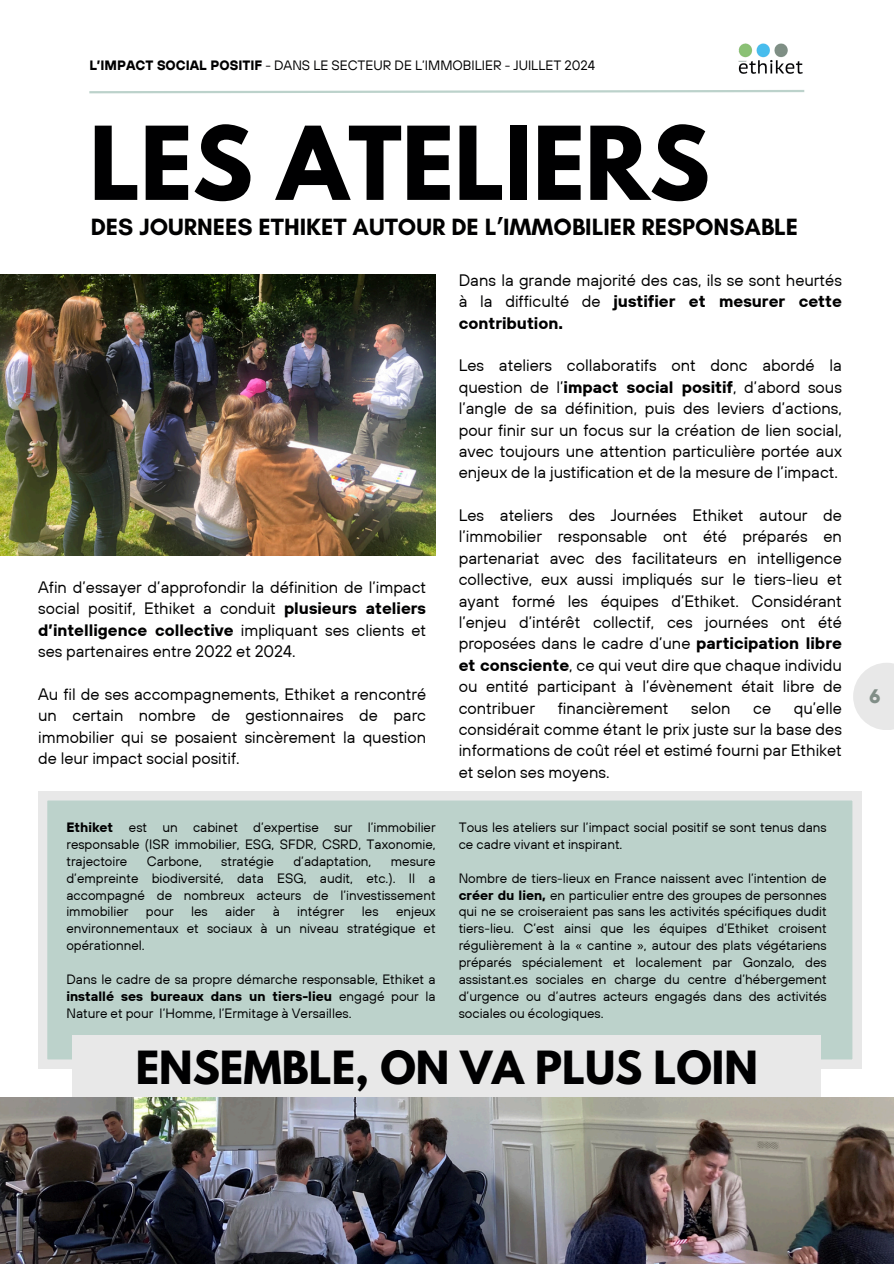
<style>
.page{position:relative;width:894px;height:1264px;background:#fff}
.page>*{position:absolute;margin:0;border:0;box-sizing:border-box;transform-origin:0 0}
.t1{font:700 90px "League Spartan";color:#000001}
.t2{font:700 40.5px "League Spartan";color:#000001}
.t3{font:700 24px "Glacial Indifference";color:#000001}
.t4{font:700 19.5px "TT Hoves";color:#818e87}
.t5{font:16.5px/21.3px "TT Hoves";color:#000001;text-align:justify}
.t6{font:13.5px/17px "TT Hoves";color:#000001;text-align:justify}
.s1{font-weight:700}
</style>
<div class="page">
<div style="left:38px;top:791px;width:823px;height:277px;background:#bcd2cb"></div>
<div style="left:73px;top:1035px;width:747px;height:192px;background:#e8e8e8"></div>
<svg style="left:89px;top:90px;width:716px;height:4px"></svg>
<img style="left:0;top:274px;width:435px;height:281px">
<img style="left:0;top:1097px;width:893px;height:166px">
<svg style="left:853px;top:663px;width:40px;height:67px;fill:#e8e8e8"></svg>
<img style="left:738px;top:43px;width:65px;height:31px">
<h1 class="t6" style="left:89px;top:57px;width:507px"><span class="s1">L’IMPACT SOCIAL POSITIF</span> - DANS LE SECTEUR DE L’IMMOBILIER - JUILLET 2024</h1>
<h4 class="t1" style="left:89px;top:119px;width:622px">LES ATELIERS</h4>
<p class="t3" style="left:91px;top:212px;width:709px">DES JOURNEES ETHIKET AUTOUR DE L’IMMOBILIER RESPONSABLE</p>
<h4 class="t5" style="left:38px;top:576px;width:389px">Afin d’essayer d’approfondir la définition de l’impact social positif, Ethiket a conduit <span class="s1">plusieurs ateliers d’intelligence collective</span> impliquant ses clients et ses partenaires entre 2022 et 2024.</h4>
<h4 class="t5" style="left:38px;top:683px;width:389px">Au fil de ses accompagnements, Ethiket a rencontré un certain nombre de gestionnaires de parc immobilier qui se posaient sincèrement la question de leur impact social positif.</h4>
<p class="t6" style="left:66px;top:818px;width:370px"><span class="s1">Ethiket</span> est un cabinet d’expertise sur l’immobilier responsable (ISR immobilier, ESG, SFDR, CSRD, Taxonomie, trajectoire</p>
<p class="t6" style="left:147px;top:852px;width:57px">Carbone,</p>
<p class="t6" style="left:221px;top:852px;width:54px">stratégie</p>
<p class="t6" style="left:293px;top:852px;width:80px">d’adaptation,</p>
<p class="t6" style="left:66px;top:852px;width:370px;text-indent:324px">mesure d’empreinte biodiversité, data ESG, audit, etc.). Il a accompagné de nombreux acteurs de l’investissement immobilier</p>
<p class="t6" style="left:146px;top:903px;width:29px">pour</p>
<p class="t6" style="left:191px;top:903px;width:18px">les</p>
<p class="t6" style="left:225px;top:903px;width:31px">aider</p>
<p class="t6" style="left:272px;top:903px;width:9px">à</p>
<p class="t6" style="left:297px;top:903px;width:49px">intégrer</p>
<p class="t6" style="left:362px;top:903px;width:18px">les</p>
<p class="t6" style="left:66px;top:903px;width:370px;text-indent:329px">enjeux environnementaux et sociaux à un niveau stratégique et opérationnel.</p>
<p class="t6" style="left:66px;top:970px;width:370px">Dans le cadre de sa propre démarche responsable, Ethiket a <span class="s1">installé ses bureaux dans un tiers-lieu</span> engagé pour la Nature et pour l’Homme, l’Ermitage à Versailles.</p>
<h3 class="t5" style="left:458px;top:269px;width:384px">Dans la grande majorité des cas, ils se sont heurtés à la difficulté de <span class="s1">justifier et mesurer cette contribution.</span></h3>
<p class="t5" style="left:458px;top:354px;width:384px">Les ateliers collaboratifs ont donc abordé la question de l’<span class="s1">impact social positif</span>, d’abord sous l’angle de sa définition, puis des leviers d’actions, pour finir sur un focus sur la création de lien social, avec toujours une attention particulière portée aux enjeux de la justification et de la mesure de l’impact.</p>
<h4 class="t5" style="left:458px;top:504px;width:384px">Les ateliers des Journées Ethiket autour de l’immobilier responsable ont été préparés en partenariat avec des facilitateurs en intelligence collective, eux aussi impliqués sur le tiers-lieu et ayant formé les équipes d’Ethiket. Considérant l’enjeu d’intérêt collectif, ces journées ont été proposées dans le cadre d’une <span class="s1">participation libre et consciente</span>, ce qui veut dire que chaque individu ou entité participant à l’évènement était libre de contribuer</h4>
<h4 class="t5" style="left:557px;top:696px;width:112px">financièrement</h4>
<h4 class="t5" style="left:691px;top:696px;width:41px">selon</h4>
<h4 class="t5" style="left:753px;top:696px;width:19px">ce</h4>
<h4 class="t5" style="left:458px;top:696px;width:384px;text-indent:335px">qu’elle considérait comme étant le prix juste sur la base des informations de coût réel et estimé fourni par Ethiket et selon ses moyens.</h4>
<p class="t6" style="left:458px;top:818px;width:369px">Tous les ateliers sur l’impact social positif se sont tenus dans ce cadre vivant et inspirant.</p>
<p class="t6" style="left:458px;top:869px;width:369px">Nombre de tiers-lieux en France naissent avec l’intention de <span class="s1">créer du lien,</span> en particulier entre des groupes de personnes qui ne se croiseraient pas sans les activités spécifiques dudit tiers-lieu. C’est ainsi que les équipes d’Ethiket croisent régulièrement à la « cantine », autour des plats végétariens préparés spécialement et localement par Gonzalo, des assistant.es sociales en charge du centre d’hébergement d’urgence ou d’autres acteurs engagés dans des activités sociales ou écologiques.</p>
<h4 class="t2" style="left:136px;top:1047px;width:623px">ENSEMBLE, ON VA PLUS LOIN</h4>
<h2 class="t4" style="left:869px;top:683px;width:13px">6</h2>
</div>
